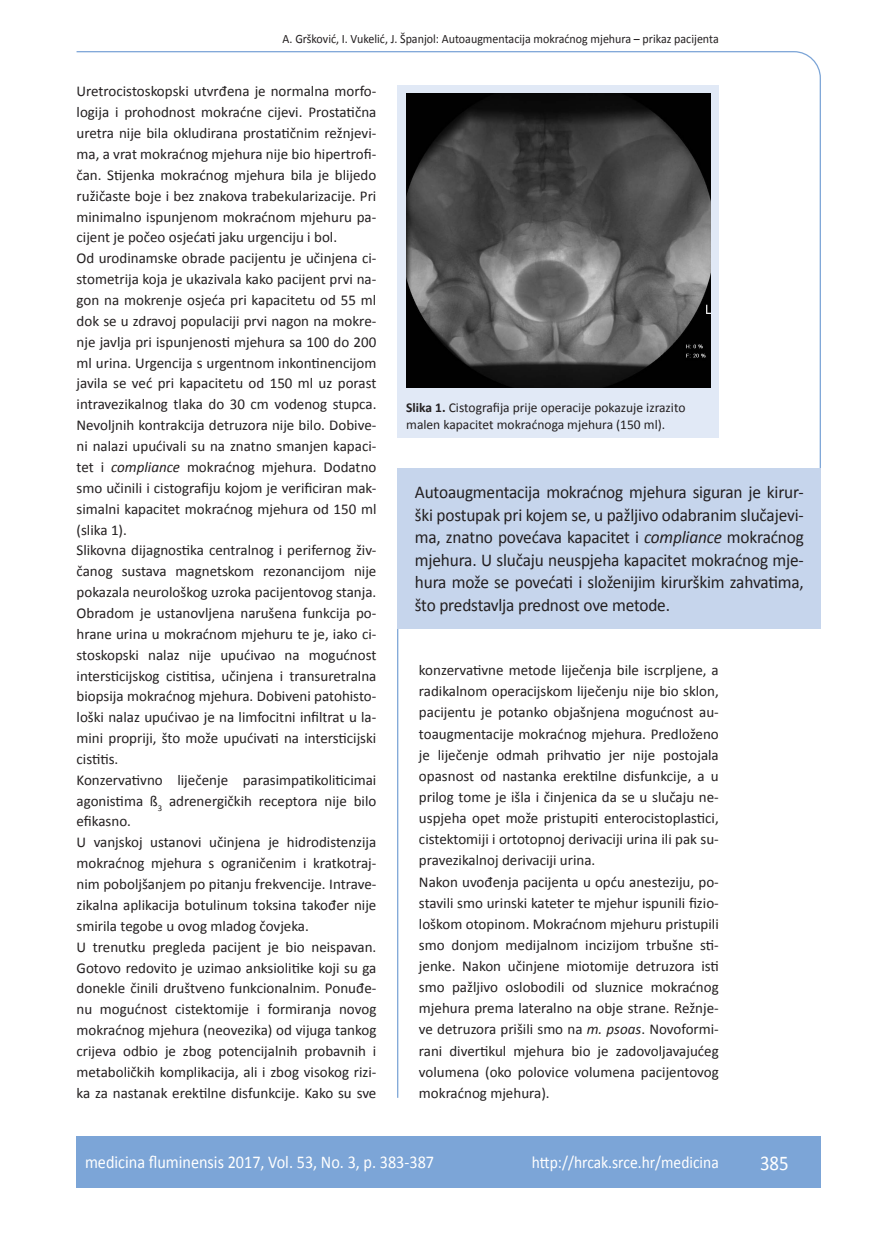
<style>
.page{position:relative;width:872px;height:1234px;background:#fff}
.page>*{position:absolute;margin:0;border:0;box-sizing:border-box;transform-origin:0 0}
.t1{font:21px "Calibri";color:#fff;scale:.9 1}
.t2{font:18px/22.5px "Calibri";letter-spacing:-.01em;color:#231f20;text-align:justify;scale:.96 1}
.t3{font:18px "Calibri";color:#fff;scale:.9 1}
.t4{font:17.25px "Calibri";color:#fff;scale:.9 1}
.t5{font:15px/20.9px "Calibri";color:#231f20}
.t6{font:13.5px/16.5px "Calibri";color:#231f20}
.t7{font:12.75px "Calibri";color:#231f20;scale:.94 1}
.s1{font-style:italic}
.s2{font-weight:700}
</style>
<div class="page">
<svg style="left:76px;top:51px;width:745px;height:418px"></svg>
<hr style="left:397px;top:628px;width:1px;height:469px;background:#7ca5d7">
<div style="left:77px;top:1135px;width:744px;height:51px;background:#7ca5d7"></div>
<div style="left:398px;top:85px;width:321px;height:353px;background:#e1e9f6"></div>
<img style="left:406px;top:93px;width:304px;height:294px">
<div style="left:398px;top:467px;width:423px;height:161px;background:#c6d5ec"></div>
<p class="t7" style="left:283px;top:30px;width:465px">A. Gršković, I. Vukelić, J. Španjol: Autoaugmentacija mokraćnog mjehura – prikaz pacijenta</p>
<p class="t5" style="left:77px;top:80px;width:301px">Uretrocistoskopski utvrđena je normalna morfo&shy;logija i prohodnost mokraćne cijevi. Prostatična uretra nije bila okludirana prostatičnim režnjevi&shy;ma, a vrat mokraćnog mjehura nije bio hipertrofi&shy;čan. Stijenka mokraćnog mjehura bila je blijedo ružičaste boje i bez znakova trabekularizacije. Pri minimalno ispunjenom mokraćnom mjehuru pa&shy;cijent je počeo osjećati jaku urgenciju i bol.<br>Od urodinamske obrade pacijentu je učinjena ci&shy;stometrija koja je ukazivala kako pacijent prvi na&shy;gon na mokrenje osjeća pri kapacitetu od 55 ml dok se u zdravoj populaciji prvi nagon na mokre&shy;nje javlja pri ispunjenosti mjehura sa 100 do 200 ml urina. Urgencija s urgentnom inkontinencijom javila se već pri kapacitetu od 150 ml uz porast intravezikalnog tlaka do 30 cm vodenog stupca.<br>Nevoljnih kontrakcija detruzora nije bilo. Dobive&shy;ni nalazi upućivali su na znatno smanjen kapaci&shy;tet i <span class="s1">compliance</span> mokraćnog mjehura. Dodatno smo učinili i cistografiju kojom je verificiran mak&shy;simalni kapacitet mokraćnog mjehura od 150 ml (slika 1).<br>Slikovna dijagnostika centralnog i perifernog živ&shy;čanog sustava magnetskom rezonancijom nije pokazala neurološkog uzroka pacijentovog stanja.<br>Obradom je ustanovljena narušena funkcija po&shy;hrane urina u mokraćnom mjehuru te je, iako ci&shy;stoskopski nalaz nije upućivao na mogućnost intersticijskog cistitisa, učinjena i transuretralna biopsija mokraćnog mjehura. Dobiveni patohisto&shy;loški nalaz upućivao je na limfocitni infiltrat u la&shy;mini propriji, što može upućivati na intersticijski cistitis.<br>Konzervativno liječenje parasimpatikoliticimai agonistima ß<sub>3</sub> adrenergičkih receptora nije bilo efikasno.<br>U vanjskoj ustanovi učinjena je hidrodistenzija mokraćnog mjehura s ograničenim i kratkotraj&shy;nim poboljšanjem po pitanju frekvencije. Intrave&shy;zikalna aplikacija botulinum toksina također nije smirila tegobe u ovog mladog čovjeka.<br>U trenutku pregleda pacijent je bio neispavan.<br>Gotovo redovito je uzimao anksiolitike koji su ga donekle činili društveno funkcionalnim. Ponuđe&shy;nu mogućnost cistektomije i formiranja novog mokraćnog mjehura (neovezika) od vijuga tankog crijeva odbio je zbog potencijalnih probavnih i metaboličkih komplikacija, ali i zbog visokog rizi&shy;ka za nastanak erektilne disfunkcije. Kako su sve</p>
<p class="t6" style="left:406px;top:399px;width:281px"><span class="s2">Slika 1.</span> Cistografija prije operacije pokazuje izrazito malen kapacitet mokraćnoga mjehura (150 ml).</p>
<p class="t2" style="left:415px;top:480px;width:407px">Autoaugmentacija mokraćnog mjehura siguran je kirur&shy;ški postupak pri kojem se, u pažljivo odabranim slučajevi&shy;ma, znatno povećava kapacitet i <span class="s1">compliance</span> mokraćnog mjehura. U slučaju neuspjeha kapacitet mokraćnog mje&shy;hura može se povećati i složenijim kirurškim zahvatima, što predstavlja prednost ove metode.</p>
<p class="t5" style="left:419px;top:658px;width:301px">konzervativne metode liječenja bile iscrpljene, a radikalnom operacijskom liječenju nije bio sklon, pacijentu je potanko objašnjena mogućnost au&shy;toaugmentacije mokraćnog mjehura. Predloženo je liječenje odmah prihvatio jer nije postojala opasnost od nastanka erektilne disfunkcije, a u prilog tome je išla i činjenica da se u slučaju ne&shy;uspjeha opet može pristupiti enterocistoplastici, cistektomiji i ortotopnoj derivaciji urina ili pak su&shy;pravezikalnoj derivaciji urina.<br>Nakon uvođenja pacijenta u opću anesteziju, po&shy;stavili smo urinski kateter te mjehur ispunili fizio&shy;loškom otopinom. Mokraćnom mjehuru pristupili smo donjom medijalnom incizijom trbušne sti&shy;jenke. Nakon učinjene miotomije detruzora isti smo pažljivo oslobodili od sluznice mokraćnog mjehura prema lateralno na obje strane. Režnje&shy;ve detruzora prišili smo na <span class="s1">m. psoas</span>. Novoformi&shy;rani divertikul mjehura bio je zadovoljavajućeg volumena (oko polovice volumena pacijentovog mokraćnog mjehura).</p>
<p class="t3" style="left:85px;top:1150px;width:389px">medicina fluminensis 2017, Vol. 53, No. 3, p. 383-387</p>
<p class="t4" style="left:532px;top:1151px;width:209px">http://hrcak.srce.hr/medicina</p>
<h1 class="t1" style="left:760px;top:1149px;width:33px">385</h1>
</div>
